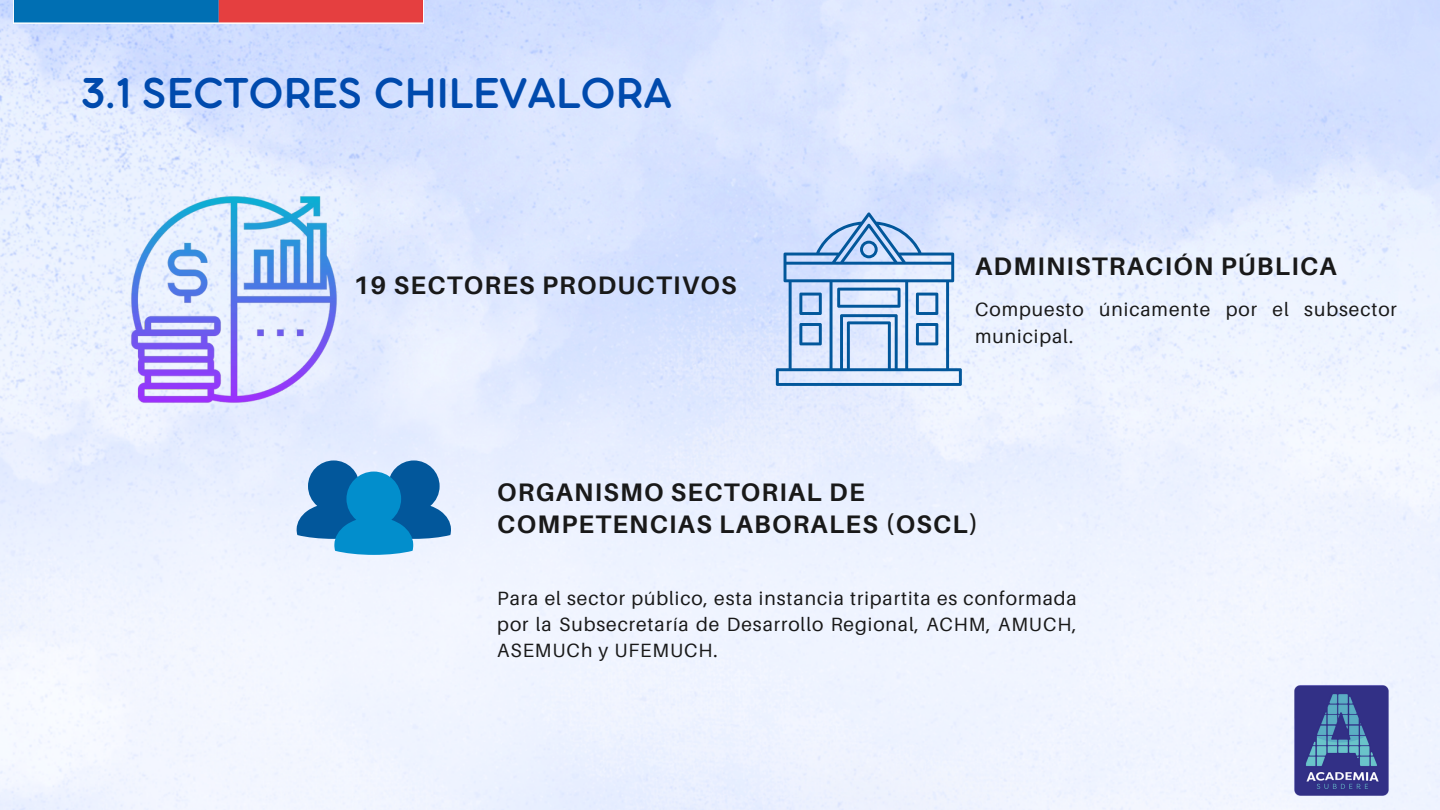
<style>
.page{position:relative;width:1440px;height:810px;background:#fff}
.page>*{position:absolute;margin:0;border:0;box-sizing:border-box;transform-origin:0 0}
.t1{font:46.9px "Aristotelica Pro Tx Dmbld";color:#004aad}
.t2{font:700 25.3px/32.3px "Aileron";letter-spacing:.05em;color:#191919}
.t3{font:19.2px/26.2px "Aileron";letter-spacing:.05em;color:#191919;text-align:justify}
</style>
<div class="page">
<img style="left:0;top:0;width:1440px;height:810px">
<img style="left:14px;top:0;width:409px;height:23px">
<img style="left:1287px;top:682px;width:111px;height:117px">
<svg style="left:297px;top:460px;width:154px;height:95px"></svg>
<svg style="left:776px;top:212px;width:186px;height:174px"></svg>
<img style="left:128px;top:194px;width:212px;height:211px">
<p class="t1" style="left:81px;top:78px;width:592px">3.1 SECTORES CHILEVALORA</p>
<p class="t2" style="left:353px;top:268px;width:385px">19 SECTORES PRODUCTIVOS</p>
<p class="t2" style="left:975px;top:249px;width:363px">ADMINISTRACIÓN PÚBLICA</p>
<p class="t3" style="left:975px;top:296px;width:423px">Compuesto únicamente por el subsector municipal.</p>
<p class="t2" style="left:497px;top:475px;width:483px">ORGANISMO SECTORIAL DE<br>COMPETENCIAS LABORALES (OSCL)</p>
<p class="t3" style="left:497px;top:584px;width:581px">Para el sector público, esta instancia tripartita es conformada por la Subsecretaría de Desarrollo Regional, ACHM, AMUCH, ASEMUCh y UFEMUCH.</p>
</div>
